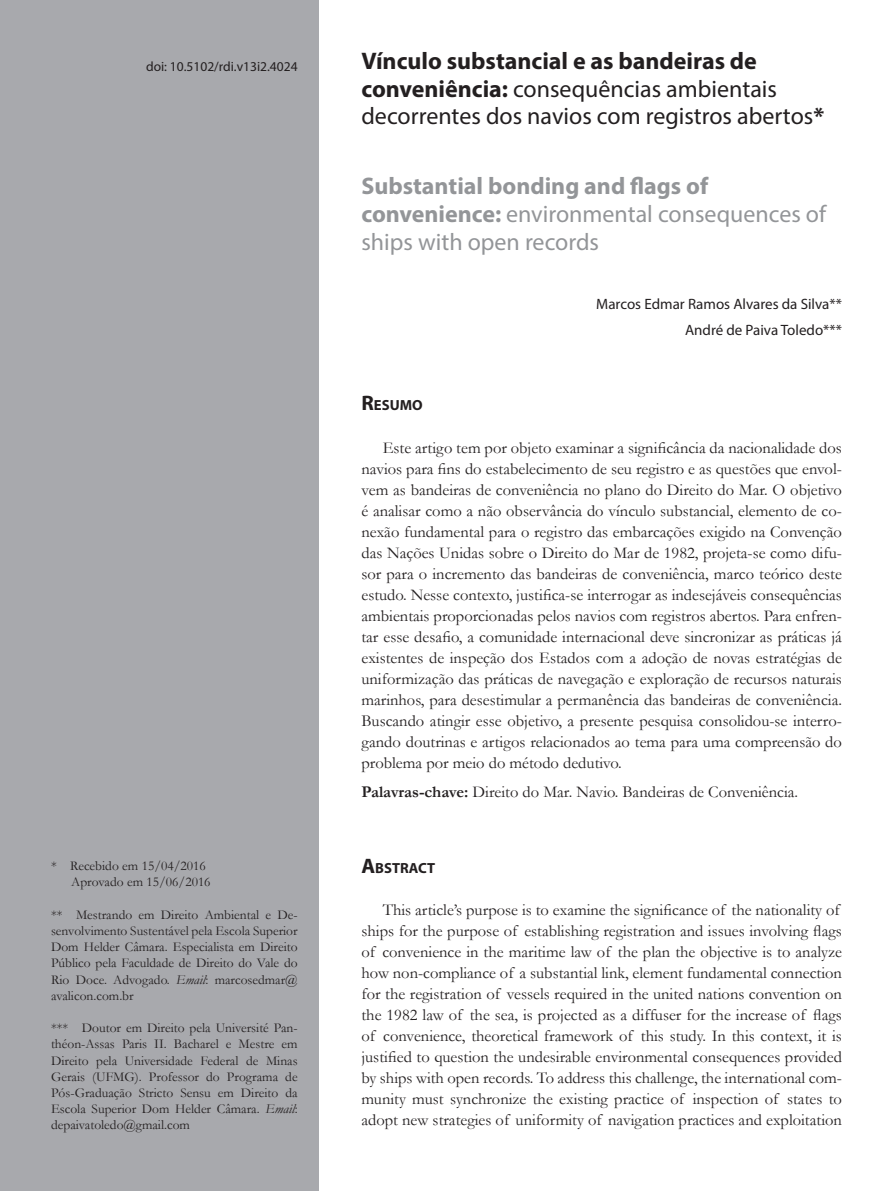
<style>
.page{position:relative;width:893px;height:1191px;background:#fff}
.page>*{position:absolute;margin:0;border:0;box-sizing:border-box;transform-origin:0 0}
.Tit{font:24px/27.6px "Myriad Pro";color:#231f20}
.Tit2{font:24px/27.6px "Myriad Pro";color:#939598}
.texto{font:16.5px/21px "Garamond";color:#231f20;text-align:justify}
.text_sem_recuo{font:16.5px "Garamond";color:#231f20}
.Myriad_10{font:15px "Myriad Pro";color:#231f20}
.Subt{font:700 14.7px "Myriad Pro";color:#231f20}
.rodape{font:13.5px/16.2px "Garamond";color:#231f20;text-align:justify}
.Doi{font:13.5px "Myriad Pro";color:#231f20}
.s1{font-weight:700}
.s2{font-style:italic}
.s3{font-size:21px}
</style>
<div class="page">
<div style="left:0;top:0;width:319px;height:1191px;background:#a8a9ad"></div>
<p class="Doi" style="left:146px;top:58px;width:153px">doi: 10.5102/rdi.v13i2.4024</p>
<p class="Tit" style="left:361px;top:47px;width:464px"><span class="s1">Vínculo substancial e as bandeiras de conveniência:</span> consequências ambientais decorrentes dos navios com registros abertos<span class="s1">*</span></p>
<p class="Tit2" style="left:361px;top:172px;width:466px"><span class="s1">Substantial bonding and flags of convenience:</span> environmental consequences of ships with open records</p>
<p class="Myriad_10" style="left:596px;top:295px;width:247px">Marcos Edmar Ramos Alvares da Silva**</p>
<p class="Myriad_10" style="left:685px;top:321px;width:158px">André de Paiva Toledo***</p>
<p class="rodape" style="left:51px;top:857px;width:156px">* Recebido em 15/04/2016</p>
<p class="rodape" style="left:71px;top:873px;width:141px">Aprovado em 15/06/2016</p>
<p class="rodape" style="left:51px;top:906px;width:248px">** Mestrando em Direito Ambiental e De&shy;senvolvimento Sustentável pela Escola Superior Dom Helder Câmara. Especialista em Direito Público pela Faculdade de Direito do Vale do Rio Doce. Advogado. <span class="s2">Email</span>: marcosedmar@ avalicon.com.br</p>
<p class="rodape" style="left:51px;top:1019px;width:248px">*** Doutor em Direito pela Université Pan&shy;théon-Assas Paris II. Bacharel e Mestre em Direito pela Universidade Federal de Minas Gerais (UFMG). Professor do Programa de Pós-Graduação Stricto Sensu em Direito da Escola Superior Dom Helder Câmara. <span class="s2">Email</span>: depaivatoledo@gmail.com</p>
<p class="Subt" style="left:361px;top:396px;width:63px"><span class="s3">R</span>ESUMO</p>
<p class="texto" style="left:361px;top:436px;width:482px;text-indent:21px">Este artigo tem por objeto examinar a significância da nacionalidade dos navios para fins do estabelecimento de seu registro e as questões que envol&shy;vem as bandeiras de conveniência no plano do Direito do Mar. O objetivo é analisar como a não observância do vínculo substancial, elemento de co&shy;nexão fundamental para o registro das embarcações exigido na Convenção das Nações Unidas sobre o Direito do Mar de 1982, projeta-se como difu&shy;sor para o incremento das bandeiras de conveniência, marco teórico deste estudo. Nesse contexto, justifica-se interrogar as indesejáveis consequências ambientais proporcionadas pelos navios com registros abertos. Para enfren&shy;tar esse desafio, a comunidade internacional deve sincronizar as práticas já existentes de inspeção dos Estados com a adoção de novas estratégias de uniformização das práticas de navegação e exploração de recursos naturais marinhos, para desestimular a permanência das bandeiras de conveniência.<br>Buscando atingir esse objetivo, a presente pesquisa consolidou-se interro&shy;gando doutrinas e artigos relacionados ao tema para uma compreensão do problema por meio do método dedutivo.</p>
<p class="text_sem_recuo" style="left:361px;top:781px;width:438px"><span class="s1">Palavras-chave:</span> Direito do Mar. Navio. Bandeiras de Conveniência.</p>
<p class="Subt" style="left:361px;top:858px;width:75px"><span class="s3">A</span>BSTRACT</p>
<p class="texto" style="left:361px;top:898px;width:482px;text-align:left;text-indent:21px">This article’s purpose is to examine the significance of the nationality of ships for the purpose of establishing registration and issues involving flags of convenience in the maritime law of the plan the objective is to analyze how non-compliance of a substantial link, element fundamental connection for the registration of vessels required in the united nations convention on the 1982 law of the sea, is projected as a diffuser for the increase of flags of convenience, theoretical framework of this study. In this context, it is justified to question the undesirable environmental consequences provided by ships with open records. To address this challenge, the international com&shy;munity must synchronize the existing practice of inspection of states to adopt new strategies of uniformity of navigation practices and exploitation</p>
</div>
